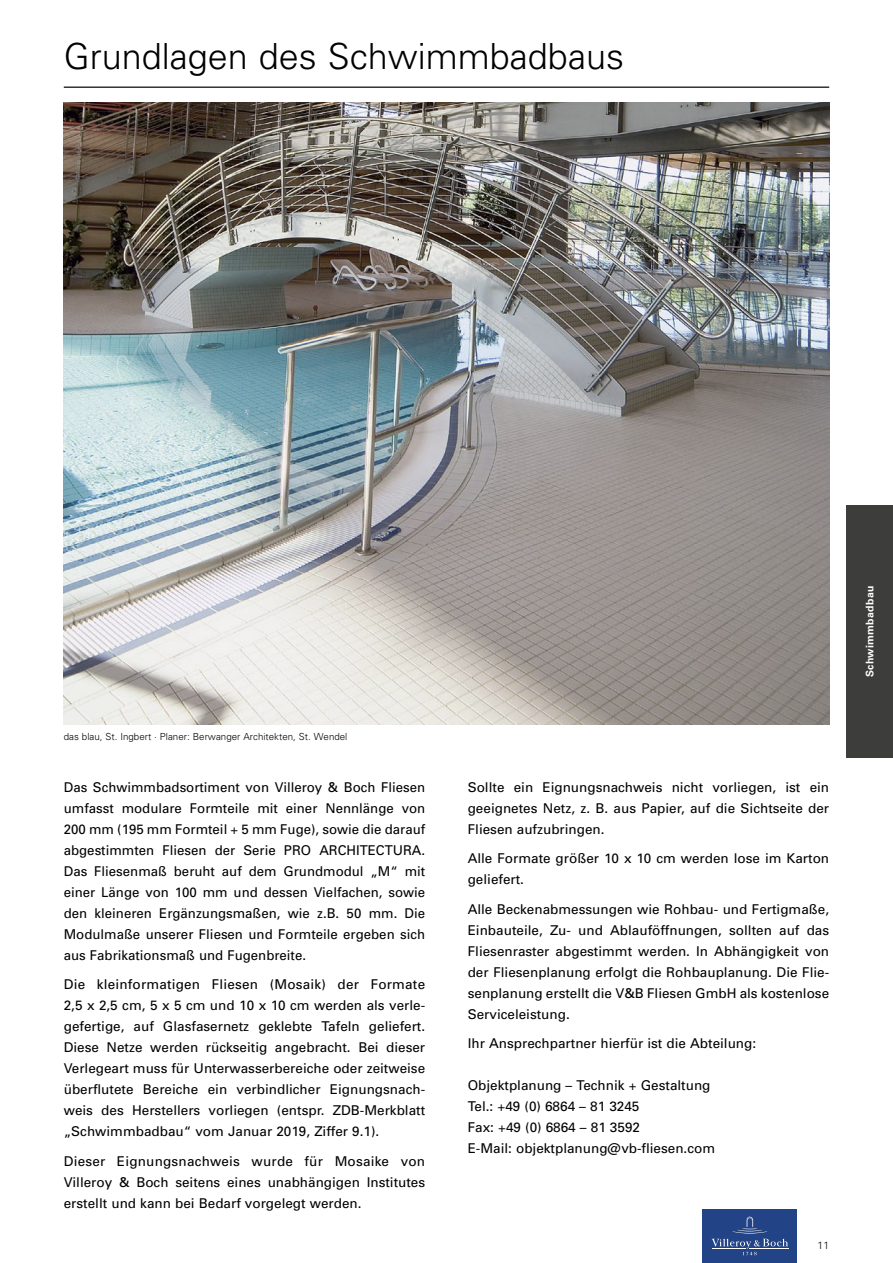
<style>
.page{position:relative;width:893px;height:1263px;background:#fff}
.page>*{position:absolute;margin:0;border:0;box-sizing:border-box;transform-origin:0 0}
.t1{font:300 36px "Univers LT Std";color:#000}
.t2{font:13.5px/21px "Univers";color:#000;text-align:justify}
.t3{font:700 10.5px "Univers LT Std";letter-spacing:.025em;color:#fff}
.t4{font:300 10.5px "Univers LT Std";color:#000}
.t5{font:300 9.75px "Univers LT Std";color:#000}
</style>
<div class="page">
<div style="left:846px;top:505px;width:47px;height:253px;background:#3d3d3c"></div>
<div style="left:702px;top:1209px;width:95px;height:54px;background:#224385"></div>
<svg style="left:732px;top:1217px;width:35px;height:16px"></svg>
<svg style="left:712px;top:1239px;width:76px;height:16px"></svg>
<hr style="left:64px;top:87px;width:765px;height:1px;background:#000">
<img style="left:64px;top:102px;width:765px;height:623px">
<h1 class="t1" style="left:64px;top:35px;width:562px">Grundlagen des Schwimmbadbaus</h1>
<p class="t5" style="left:64px;top:731px;width:285px">das blau, St. Ingbert · Planer: Berwanger Architekten, St. Wendel</p>
<p class="t2" style="left:64px;top:777px;width:363px">Das Schwimmbadsortiment von Villeroy &amp; Boch Fliesen umfasst modulare Formteile mit einer Nennlänge von 200 mm (195 mm Formteil + 5 mm Fuge), sowie die darauf abgestimmten Fliesen der Serie PRO ARCHITECTURA.<br>Das Fliesenmaß beruht auf dem Grundmodul „M“ mit einer Länge von 100 mm und dessen Vielfachen, sowie den kleineren Ergänzungsmaßen, wie z.B. 50 mm. Die Modulmaße unserer Fliesen und Formteile ergeben sich aus Fabrikationsmaß und Fugenbreite.</p>
<p class="t2" style="left:64px;top:974px;width:363px">Die kleinformatigen Fliesen (Mosaik) der Formate 2,5 x 2,5 cm, 5 x 5 cm und 10 x 10 cm werden als verle&shy;gefertige, auf Glasfasernetz geklebte Tafeln geliefert.<br>Diese Netze werden rückseitig angebracht. Bei dieser Verlegeart muss für Unterwasserbereiche oder zeitweise überflutete Bereiche ein verbindlicher Eignungsnach&shy;weis des Herstellers vorliegen (entspr. ZDB-Merkblatt „Schwimmbadbau“ vom Januar 2019, Ziffer 9.1).</p>
<p class="t2" style="left:64px;top:1151px;width:363px">Dieser Eignungsnachweis wurde für Mosaike von Villeroy &amp; Boch seitens eines unabhängigen Institutes erstellt und kann bei Bedarf vorgelegt werden.</p>
<p class="t3" style="left:863px;top:677px;width:93px;rotate:-90deg">Schwimmbadbau</p>
<p class="t2" style="left:468px;top:777px;width:363px">Sollte ein Eignungsnachweis nicht vorliegen, ist ein geeignetes Netz, z. B. aus Papier, auf die Sichtseite der Fliesen aufzubringen.</p>
<p class="t2" style="left:468px;top:848px;width:363px">Alle Formate größer 10 x 10 cm werden lose im Karton geliefert.</p>
<p class="t2" style="left:468px;top:899px;width:363px">Alle Beckenabmessungen wie Rohbau- und Fertigmaße, Einbauteile, Zu- und Ablauföffnungen, sollten auf das Fliesenraster abgestimmt werden. In Abhängigkeit von der Fliesenplanung erfolgt die Rohbauplanung. Die Flie&shy;senplanung erstellt die V&amp;B Fliesen GmbH als kostenlose Serviceleistung.</p>
<p class="t2" style="left:468px;top:1033px;width:290px">Ihr Ansprechpartner hierfür ist die Abteilung:</p>
<p class="t2" style="left:468px;top:1075px;width:249px;text-align:left">Objektplanung – Technik + Gestaltung<br>Tel.: +49 (0) 6864 – 81 3245<br>Fax: +49 (0) 6864 – 81 3592<br>E-Mail: objektplanung@vb-fliesen.com</p>
<p class="t4" style="left:817px;top:1239px;width:13px">11</p>
</div>
